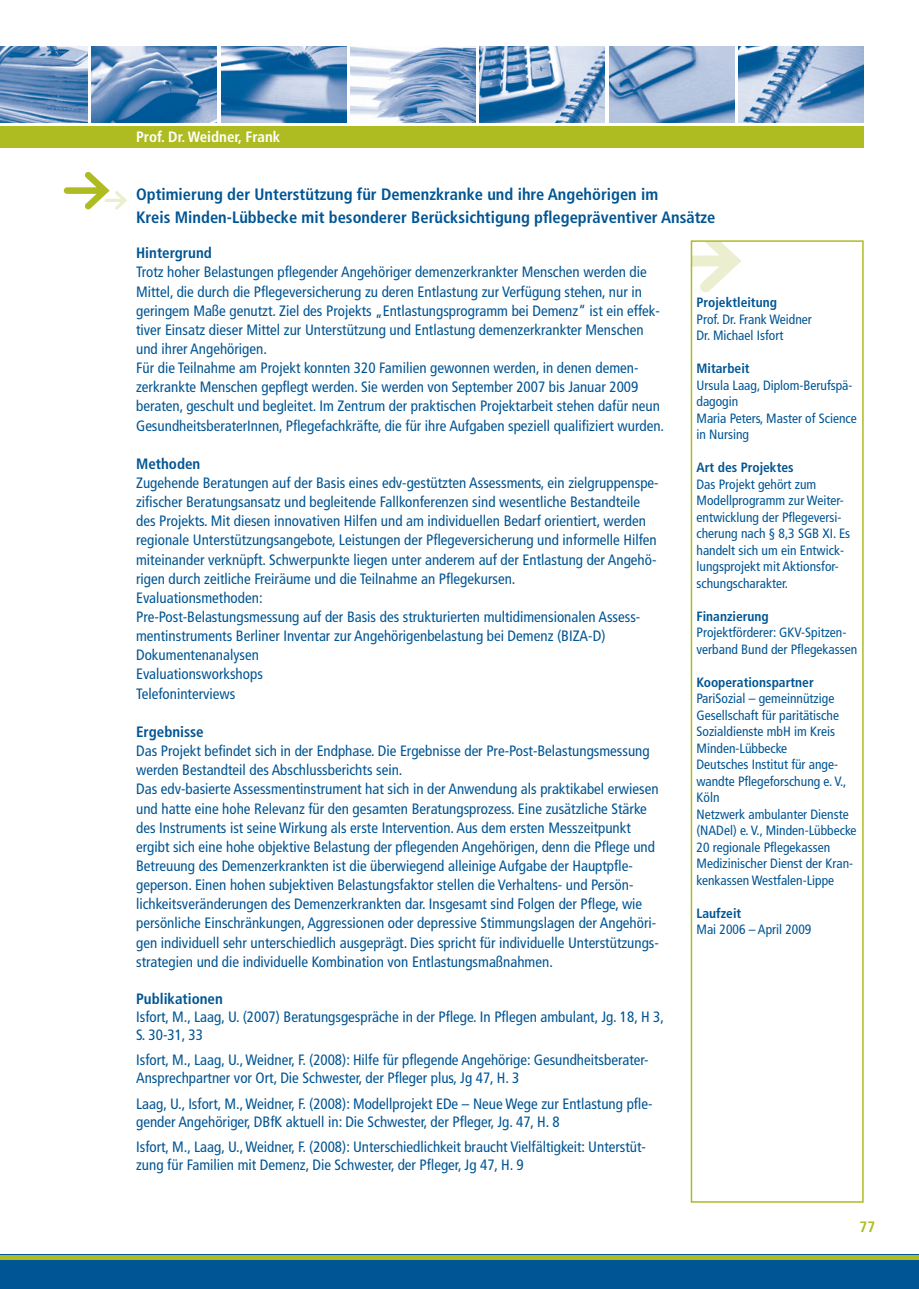
<style>
.page{position:relative;width:919px;height:1289px;background:#fff}
.page>*{position:absolute;margin:0;border:0;box-sizing:border-box;transform-origin:0 0}
.t1{font:700 condensed 16.5px/22.5px "Frutiger";color:#005594}
.t2{font:condensed 15px/19.2px "Frutiger";color:#005594}
.t3{font:700 condensed 15px "Frutiger";color:#005594}
.t4{font:700 condensed 15px "Frutiger";color:#fff}
.t5{font:700 condensed 15px "Frutiger";color:#aebc21}
.t6{font:condensed 13.5px/16.5px "Frutiger";color:#005594}
.t7{font:700 condensed 13.5px "Frutiger";color:#005594}
</style>
<div class="page">
<div style="left:0;top:126px;width:13px;height:22px;background:#aebc21"></div>
<img style="left:0;top:47px;width:88px;height:75px">
<div style="left:13px;top:126px;width:850px;height:22px;background:#aebc21"></div>
<img style="left:92px;top:47px;width:125px;height:75px">
<img style="left:221px;top:47px;width:125px;height:75px">
<img style="left:350px;top:47px;width:125px;height:75px">
<img style="left:480px;top:47px;width:125px;height:75px">
<img style="left:609px;top:47px;width:125px;height:75px">
<img style="left:738px;top:47px;width:125px;height:75px">
<svg style="left:64px;top:171px;width:63px;height:39px"></svg>
<svg style="left:693px;top:243px;width:48px;height:50px"></svg>
<div style="left:690px;top:240px;width:173px;height:962px;border:2px solid #aebc21"></div>
<div style="left:0;top:1254px;width:918px;height:34px;background:#005594"></div>
<div style="left:0;top:1254px;width:918px;height:5px;background:#aebc21"></div>
<p class="t4" style="left:136px;top:128px;width:146px">Prof. Dr. Weidner, Frank</p>
<p class="t1" style="left:136px;top:183px;width:581px">Optimierung der Unterstützung für Demenzkranke und ihre Angehörigen im<br>Kreis Minden-Lübbecke mit besonderer Berücksichtigung pflegepräventiver Ansätze</p>
<p class="t3" style="left:136px;top:244px;width:77px">Hintergrund</p>
<p class="t2" style="left:136px;top:263px;width:529px">Trotz hoher Belastungen pflegender Angehöriger demenzerkrankter Menschen werden die Mittel, die durch die Pflegeversicherung zu deren Entlastung zur Verfügung stehen, nur in geringem Maße genutzt. Ziel des Projekts „Entlastungsprogramm bei Demenz“ ist ein effek&shy;tiver Einsatz dieser Mittel zur Unterstützung und Entlastung demenzerkrankter Menschen und ihrer Angehörigen.<br>Für die Teilnahme am Projekt konnten 320 Familien gewonnen werden, in denen demen&shy;zerkrankte Menschen gepflegt werden. Sie werden von September 2007 bis Januar 2009 beraten, geschult und begleitet. Im Zentrum der praktischen Projektarbeit stehen dafür neun GesundheitsberaterInnen, Pflegefachkräfte, die für ihre Aufgaben speziell qualifiziert wurden.</p>
<p class="t3" style="left:136px;top:455px;width:66px">Methoden</p>
<p class="t2" style="left:136px;top:473px;width:524px">Zugehende Beratungen auf der Basis eines edv-gestützten Assessments, ein zielgruppenspe&shy;zifischer Beratungsansatz und begleitende Fallkonferenzen sind wesentliche Bestandteile des Projekts. Mit diesen innovativen Hilfen und am individuellen Bedarf orientiert, werden regionale Unterstützungsangebote, Leistungen der Pflegeversicherung und informelle Hilfen miteinander verknüpft. Schwerpunkte liegen unter anderem auf der Entlastung der Angehö&shy;rigen durch zeitliche Freiräume und die Teilnahme an Pflegekursen.<br>Evaluationsmethoden:<br>Pre-Post-Belastungsmessung auf der Basis des strukturierten multidimensionalen Assess&shy;mentinstruments Berliner Inventar zur Angehörigenbelastung bei Demenz (BIZA-D)<br>Dokumentenanalysen<br>Evaluationsworkshops<br>Telefoninterviews</p>
<p class="t3" style="left:136px;top:722px;width:69px">Ergebnisse</p>
<p class="t2" style="left:136px;top:741px;width:524px">Das Projekt befindet sich in der Endphase. Die Ergebnisse der Pre-Post-Belastungsmessung werden Bestandteil des Abschlussberichts sein.<br>Das edv-basierte Assessmentinstrument hat sich in der Anwendung als praktikabel erwiesen und hatte eine hohe Relevanz für den gesamten Beratungsprozess. Eine zusätzliche Stärke des Instruments ist seine Wirkung als erste Intervention. Aus dem ersten Messzeitpunkt ergibt sich eine hohe objektive Belastung der pflegenden Angehörigen, denn die Pflege und Betreuung des Demenzerkrankten ist die überwiegend alleinige Aufgabe der Hauptpfle&shy;geperson. Einen hohen subjektiven Belastungsfaktor stellen die Verhaltens- und Persön&shy;lichkeitsveränderungen des Demenzerkrankten dar. Insgesamt sind Folgen der Pflege, wie persönliche Einschränkungen, Aggressionen oder depressive Stimmungslagen der Angehöri&shy;gen individuell sehr unterschiedlich ausgeprägt. Dies spricht für individuelle Unterstützungs&shy;strategien und die individuelle Kombination von Entlastungsmaßnahmen.</p>
<p class="t3" style="left:136px;top:989px;width:88px">Publikationen</p>
<p class="t2" style="left:136px;top:1007px;width:529px;line-height:18px">Isfort, M., Laag, U. (2007) Beratungsgespräche in der Pflege. In Pflegen ambulant, Jg. 18, H 3,<br>S. 30-31, 33</p>
<p class="t2" style="left:136px;top:1051px;width:514px;line-height:18px">Isfort, M., Laag, U., Weidner, F. (2008): Hilfe für pflegende Angehörige: Gesundheitsberater-<br>Ansprechpartner vor Ort, Die Schwester, der Pfleger plus, Jg 47, H. 3</p>
<p class="t2" style="left:136px;top:1094px;width:518px;line-height:18px">Laag, U., Isfort, M., Weidner, F. (2008): Modellprojekt EDe – Neue Wege zur Entlastung pfle&shy;gender Angehöriger, DBfK aktuell in: Die Schwester, der Pfleger, Jg. 47, H. 8</p>
<p class="t2" style="left:136px;top:1138px;width:511px;line-height:18px">Isfort, M., Laag, U., Weidner, F. (2008): Unterschiedlichkeit braucht Vielfältigkeit: Unterstüt&shy;zung für Familien mit Demenz, Die Schwester, der Pfleger, Jg 47, H. 9</p>
<p class="t7" style="left:696px;top:294px;width:82px">Projektleitung</p>
<p class="t6" style="left:696px;top:311px;width:117px">Prof. Dr. Frank Weidner<br>Dr. Michael Isfort</p>
<p class="t7" style="left:696px;top:360px;width:55px">Mitarbeit</p>
<p class="t6" style="left:696px;top:377px;width:162px">Ursula Laag, Diplom-Berufspä&shy;dagogin<br>Maria Peters, Master of Science in Nursing</p>
<p class="t7" style="left:696px;top:459px;width:99px">Art des Projektes</p>
<p class="t6" style="left:696px;top:476px;width:155px">Das Projekt gehört zum<br>Modellprogramm zur Weiter&shy;entwicklung der Pflegeversi&shy;cherung nach § 8,3 SGB XI. Es handelt sich um ein Entwick&shy;lungsprojekt mit Aktionsfor&shy;schungscharakter.</p>
<p class="t7" style="left:696px;top:608px;width:74px">Finanzierung</p>
<p class="t6" style="left:696px;top:624px;width:162px">Projektförderer: GKV-Spitzen&shy;verband Bund der Pflegekassen</p>
<p class="t7" style="left:696px;top:674px;width:119px">Kooperationspartner</p>
<p class="t6" style="left:696px;top:690px;width:161px">PariSozial – gemeinnützige<br>Gesellschaft für paritätische<br>Sozialdienste mbH im Kreis<br>Minden-Lübbecke<br>Deutsches Institut für ange&shy;wandte Pflegeforschung e. V.,<br>Köln<br>Netzwerk ambulanter Dienste (NADel) e. V., Minden-Lübbecke<br>20 regionale Pflegekassen<br>Medizinischer Dienst der Kran&shy;kenkassen Westfalen-Lippe</p>
<p class="t7" style="left:696px;top:905px;width:46px">Laufzeit</p>
<p class="t6" style="left:696px;top:921px;width:116px">Mai 2006 – April 2009</p>
<p class="t5" style="left:859px;top:1217px;width:17px">77</p>
</div>
